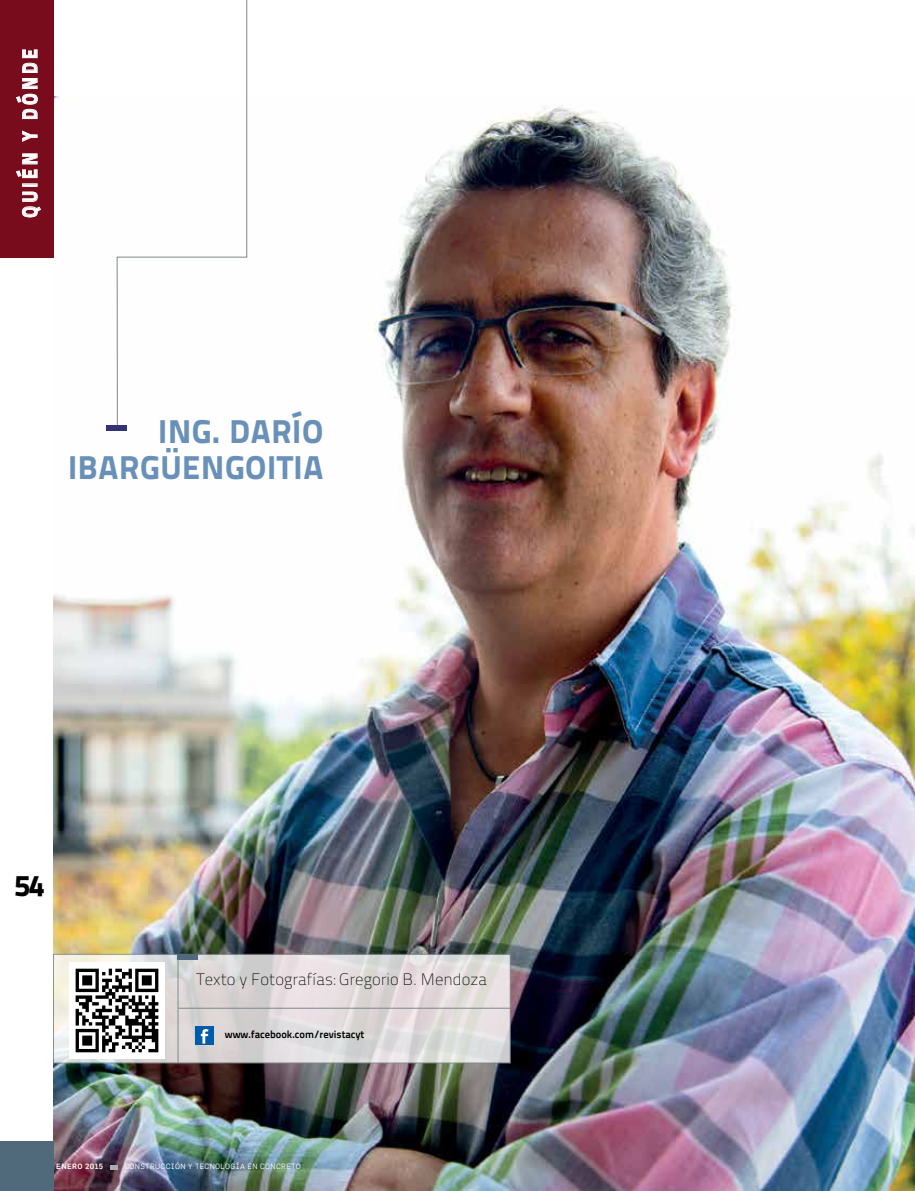
<style>
.page{position:relative;width:915px;height:1191px;background:#fff}
.page>*{position:absolute;margin:0;border:0;box-sizing:border-box;transform-origin:0 0}
.t1{font:800 33px/36px "Titillium Text 22 L";letter-spacing:.02em;color:#6990b8;text-align:right}
.t2{font:800 30px "Titillium Text 22 L";color:#000}
.t3{font:800 21px "Titillium Text 22 L";letter-spacing:.2em;color:#fff;scale:.85 1}
.t4{font:100 16.5px "Titillium Text 22 L";color:#000}
.t5{font:700 10.5px "Titillium Text 22 L";color:#000}
.t6{font:7.5px "Flama";letter-spacing:.05em;color:#fff}
.t7{font:500 7.5px "Flama";letter-spacing:.05em;color:#fff}
</style>
<div class="page">
<hr style="left:914px;top:48px;width:1px;height:1093px;background:#333376">
<img style="left:54px;top:97px;width:860px;height:1094px">
<div style="left:0;top:1142px;width:53px;height:49px;background:#516a7b"></div>
<svg style="left:116px;top:0;width:131px;height:426px"></svg>
<div style="left:106px;top:425px;width:21px;height:5px;background:#333376"></div>
<div style="left:0;top:0;width:53px;height:257px;background:#780c1c"></div>
<svg style="left:22px;top:191px;width:19px;height:26px"></svg>
<svg style="left:16px;top:153px;width:22px;height:25px"></svg>
<svg style="left:22px;top:130px;width:16px;height:12px"></svg>
<svg style="left:16px;top:49px;width:22px;height:70px"></svg>
<svg style="left:53px;top:954px;width:457px;height:109px;background:#ddd9d9"></svg>
<hr style="left:178px;top:1007px;width:332px;height:1px;background:#7d878e">
<hr style="left:177px;top:955px;width:1px;height:108px;background:#7d878e">
<img style="left:69px;top:962px;width:96px;height:96px">
<div style="left:195px;top:1026px;width:19px;height:19px;background:#005baa"></div>
<img style="left:201px;top:1029px;width:7px;height:14px">
<div style="left:177px;top:954px;width:20px;height:5px;background:#516a7b"></div>
<svg style="left:110px;top:1164px;width:7px;height:5px"></svg>
<p class="t3" style="left:13px;top:217px;width:200px;rotate:-90deg">QUIÉN Y DÓNDE</p>
<h1 class="t1" style="left:68px;top:412px;width:257px">ING. DARÍO<br>IBARGÜENGOITIA</h1>
<h2 class="t2" style="left:14px;top:862px;width:32px">54</h2>
<p class="t4" style="left:196px;top:967px;width:292px">Texto y Fotografías: Gregorio B. Mendoza</p>
<p class="t5" style="left:225px;top:1026px;width:141px">www.facebook.com/revistacyt</p>
<p class="t7" style="left:56px;top:1161px;width:48px">ENERO 2015</p>
<p class="t6" style="left:124px;top:1162px;width:178px">CONSTRUCCIÓN Y TECNOLOGÍA EN CONCRETO</p>
</div>
